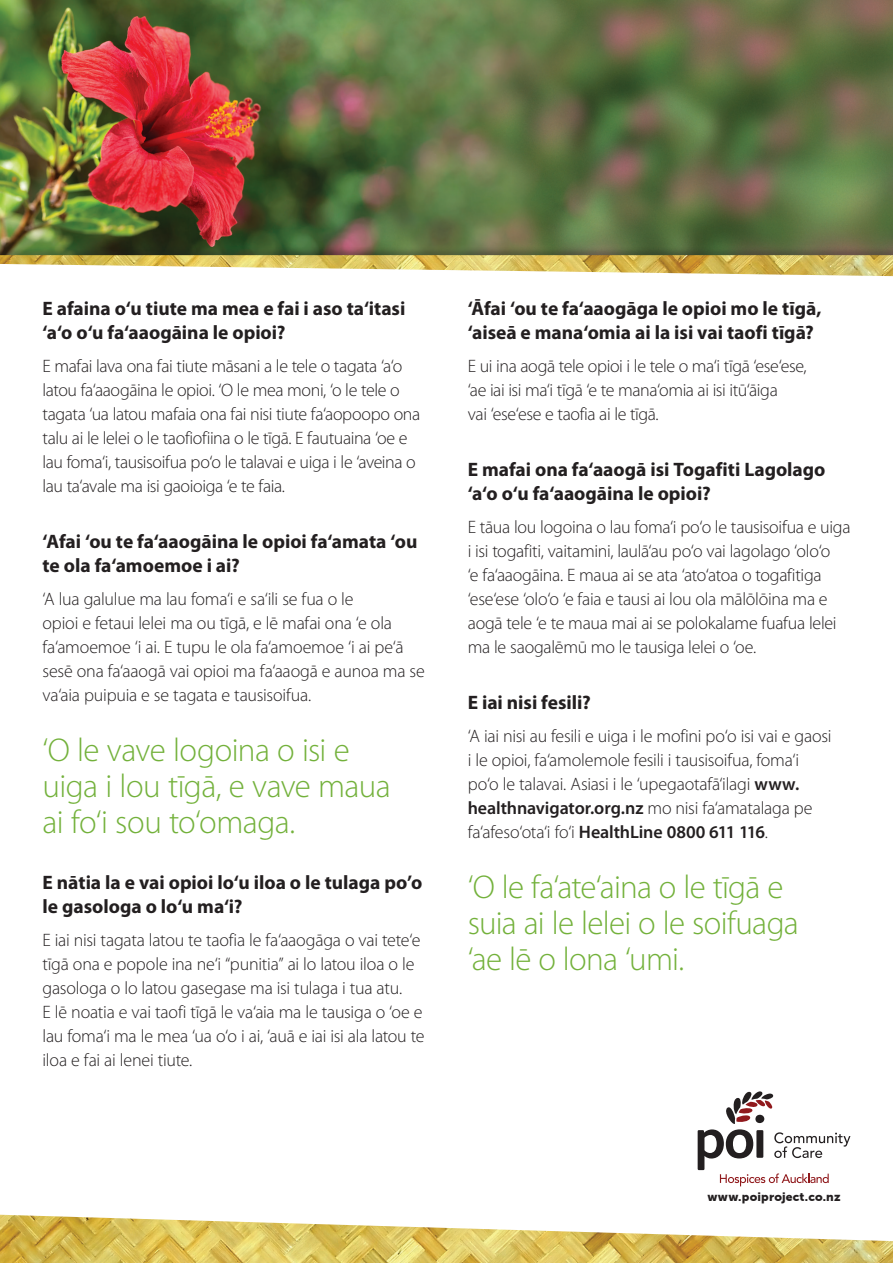
<style>
.page{position:relative;width:893px;height:1263px;background:#fff}
.page>*{position:absolute;margin:0;border:0;box-sizing:border-box;transform-origin:0 0}
.t1{font:300 33px/36px "Myriad Pro";letter-spacing:-.02em;color:#73b13b}
.t2{font:700 19.5px/24px "Myriad Pro";color:#231f20}
.t3{font:300 18px/24px "Myriad Pro";letter-spacing:-.015em;color:#231f20}
.t4{font:12px "Museo Sans 900";letter-spacing:.015em;color:#231f20}
.s1{font-weight:600}
</style>
<div class="page">
<img style="left:0;top:0;width:893px;height:246px">
<img style="left:0;top:1215px;width:893px;height:48px">
<div style="left:0;top:246px;width:893px;height:31px;background:#231f20;opacity:.3"></div>
<svg style="left:698px;top:1091px;width:152px;height:95px"></svg>
<p class="t2" style="left:43px;top:296px;width:364px">E afaina o‘u tiute ma mea e fai i aso ta‘itasi ‘a‘o o‘u fa‘aaogāina le opioi?</p>
<p class="t3" style="left:43px;top:353px;width:379px">E mafai lava ona fai tiute māsani a le tele o tagata ‘a‘o latou fa‘aaogāina le opioi. ‘O le mea moni, ‘o le tele o tagata ‘ua latou mafaia ona fai nisi tiute fa‘aopoopo ona talu ai le lelei o le taofiofiina o le tīgā. E fautuaina ‘oe e lau foma‘i, tausisoifua po‘o le talavai e uiga i le ‘aveina o lau ta‘avale ma isi gaoioiga ‘e te faia.</p>
<p class="t2" style="left:43px;top:529px;width:376px">‘Afai ‘ou te fa‘aaogāina le opioi fa‘amata ‘ou te ola fa‘amoemoe i ai?</p>
<p class="t3" style="left:43px;top:586px;width:384px">‘A lua galulue ma lau foma‘i e sa‘ili se fua o le<br>opioi e fetaui lelei ma ou tīgā, e lē mafai ona ‘e ola fa‘amoemoe ‘i ai. E tupu le ola fa‘amoemoe ‘i ai pe‘ā sesē ona fa‘aaogā vai opioi ma fa‘aaogā e aunoa ma se va‘aia puipuia e se tagata e tausisoifua.</p>
<h1 class="t1" style="left:43px;top:731px;width:350px">‘O le vave logoina o isi e uiga i lou tīgā, e vave maua ai fo‘i sou to‘omaga.</h1>
<p class="t2" style="left:43px;top:870px;width:381px">E nātia la e vai opioi lo‘u iloa o le tulaga po’o le gasologa o lo‘u ma‘i?</p>
<p class="t3" style="left:43px;top:927px;width:384px">E iai nisi tagata latou te taofia le fa‘aaogāga o vai tete‘e tīgā ona e popole ina ne‘i “punitia” ai lo latou iloa o le gasologa o lo latou gasegase ma isi tulaga i tua atu.<br>E lē noatia e vai taofi tīgā le va‘aia ma le tausiga o ‘oe e lau foma‘i ma le mea ‘ua o‘o i ai, ‘auā e iai isi ala latou te iloa e fai ai lenei tiute.</p>
<p class="t2" style="left:468px;top:296px;width:355px">‘Āfai ‘ou te fa‘aaogāga le opioi mo le tīgā, ‘aiseā e mana‘omia ai la isi vai taofi tīgā?</p>
<p class="t3" style="left:468px;top:353px;width:340px">E ui ina aogā tele opioi i le tele o ma‘i tīgā ‘ese‘ese, ‘ae iai isi ma‘i tīgā ‘e te mana‘omia ai isi itū‘āiga<br>vai ‘ese‘ese e taofia ai le tīgā.</p>
<p class="t2" style="left:468px;top:457px;width:359px">E mafai ona fa‘aaogā isi Togafiti Lagolago ‘a‘o o‘u fa‘aaogāina le opioi?</p>
<p class="t3" style="left:468px;top:514px;width:384px">E tāua lou logoina o lau foma‘i po‘o le tausisoifua e uiga i isi togafiti, vaitamini, laulā‘au po‘o vai lagolago ‘olo‘o<br>‘e fa‘aaogāina. E maua ai se ata ‘ato‘atoa o togafitiga ‘ese‘ese ‘olo‘o ‘e faia e tausi ai lou ola mālōlōina ma e aogā tele ‘e te maua mai ai se polokalame fuafua lelei ma le saogalēmū mo le tausiga lelei o ‘oe.</p>
<p class="t2" style="left:468px;top:690px;width:125px">E iai nisi fesili?</p>
<p class="t3" style="left:468px;top:723px;width:365px">‘A iai nisi au fesili e uiga i le mofini po‘o isi vai e gaosi i le opioi, fa‘amolemole fesili i tausisoifua, foma‘i po‘o le talavai. Asiasi i le ‘upegaotafā‘ilagi <span class="s1">www. healthnavigator.org.nz</span> mo nisi fa‘amatalaga pe fa‘afeso‘ota‘i fo‘i <span class="s1">HealthLine 0800 611 116</span>.</p>
<h1 class="t1" style="left:468px;top:868px;width:333px">‘O le fa‘ate‘aina o le tīgā e suia ai le lelei o le soifuaga ‘ae lē o lona ‘umi.</h1>
<p class="t4" style="left:707px;top:1190px;width:134px">www.poiproject.co.nz</p>
</div>
